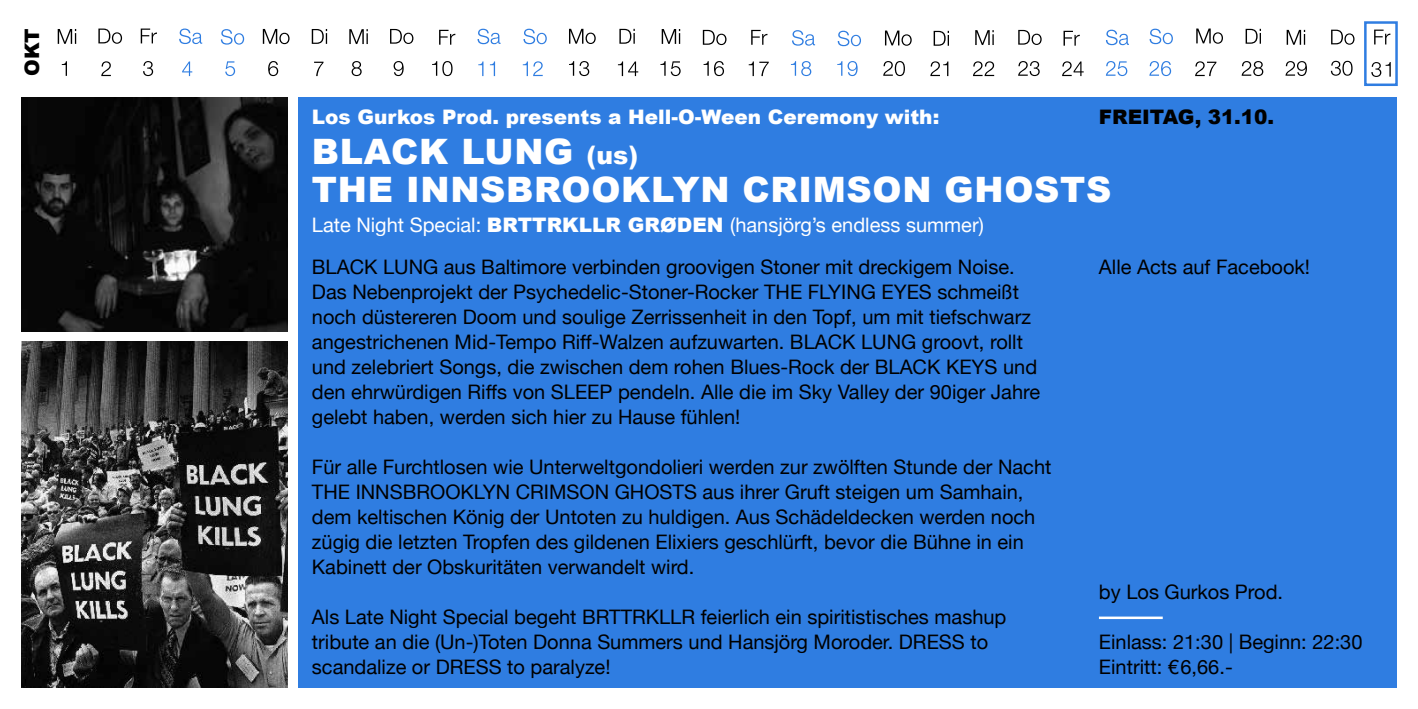
<style>
.page{position:relative;width:1418px;height:709px;background:#fff}
.page>*{position:absolute;margin:0;border:0;box-sizing:border-box;transform-origin:0 0}
.t1{font:900 35px/37.5px "Arial";letter-spacing:.02em;color:#fff}
.t2{font:20px/25px "Helvetica Neue";color:#000}
.t3{font:20px "Helvetica Neue";color:#fff}
.t4{font:900 20px "Arial";color:#fff}
.t5{font:900 20px "Arial";letter-spacing:-.005em;color:#000}
.s1{font-size:25px}
.s2{font-family:"Arial";font-weight:900}
</style>
<div class="page">
<svg style="left:179px;top:29px;width:23px;height:15px"></svg>
<svg style="left:182px;top:61px;width:10px;height:15px"></svg>
<svg style="left:439px;top:30px;width:16px;height:15px"></svg>
<svg style="left:432px;top:61px;width:20px;height:15px"></svg>
<svg style="left:62px;top:61px;width:5px;height:15px"></svg>
<svg style="left:58px;top:29px;width:18px;height:15px"></svg>
<svg style="left:143px;top:61px;width:10px;height:15px"></svg>
<svg style="left:141px;top:29px;width:16px;height:14px"></svg>
<svg style="left:101px;top:61px;width:10px;height:15px"></svg>
<svg style="left:98px;top:29px;width:24px;height:15px"></svg>
<svg style="left:225px;top:61px;width:10px;height:15px"></svg>
<svg style="left:221px;top:29px;width:23px;height:16px"></svg>
<svg style="left:268px;top:61px;width:10px;height:15px"></svg>
<svg style="left:263px;top:29px;width:26px;height:15px"></svg>
<svg style="left:314px;top:62px;width:9px;height:14px"></svg>
<svg style="left:312px;top:29px;width:15px;height:15px"></svg>
<svg style="left:393px;top:61px;width:10px;height:15px"></svg>
<svg style="left:390px;top:29px;width:23px;height:15px"></svg>
<svg style="left:351px;top:61px;width:10px;height:15px"></svg>
<svg style="left:349px;top:29px;width:19px;height:15px"></svg>
<svg style="left:523px;top:61px;width:19px;height:15px"></svg>
<svg style="left:523px;top:29px;width:24px;height:15px"></svg>
<svg style="left:478px;top:61px;width:5px;height:15px"></svg>
<svg style="left:490px;top:61px;width:5px;height:15px"></svg>
<svg style="left:477px;top:29px;width:23px;height:15px"></svg>
<svg style="left:569px;top:61px;width:20px;height:15px"></svg>
<svg style="left:569px;top:29px;width:26px;height:15px"></svg>
<svg style="left:618px;top:61px;width:20px;height:15px"></svg>
<svg style="left:619px;top:29px;width:15px;height:15px"></svg>
<svg style="left:660px;top:61px;width:20px;height:15px"></svg>
<svg style="left:661px;top:29px;width:19px;height:15px"></svg>
<svg style="left:748px;top:61px;width:20px;height:15px"></svg>
<svg style="left:751px;top:30px;width:16px;height:15px"></svg>
<svg style="left:703px;top:61px;width:5px;height:15px"></svg>
<svg style="left:714px;top:61px;width:10px;height:15px"></svg>
<svg style="left:703px;top:30px;width:23px;height:15px"></svg>
<svg style="left:791px;top:61px;width:20px;height:15px"></svg>
<svg style="left:792px;top:30px;width:23px;height:16px"></svg>
<svg style="left:837px;top:61px;width:20px;height:15px"></svg>
<svg style="left:837px;top:31px;width:24px;height:15px"></svg>
<svg style="left:883px;top:61px;width:22px;height:15px"></svg>
<svg style="left:885px;top:31px;width:26px;height:15px"></svg>
<svg style="left:930px;top:61px;width:18px;height:15px"></svg>
<svg style="left:933px;top:31px;width:16px;height:15px"></svg>
<svg style="left:1062px;top:61px;width:21px;height:15px"></svg>
<svg style="left:1063px;top:31px;width:16px;height:15px"></svg>
<svg style="left:1018px;top:61px;width:21px;height:15px"></svg>
<svg style="left:1018px;top:30px;width:23px;height:15px"></svg>
<svg style="left:973px;top:61px;width:21px;height:15px"></svg>
<svg style="left:975px;top:30px;width:18px;height:15px"></svg>
<svg style="left:1105px;top:61px;width:22px;height:15px"></svg>
<svg style="left:1106px;top:30px;width:22px;height:15px"></svg>
<svg style="left:1149px;top:61px;width:22px;height:15px"></svg>
<svg style="left:1149px;top:29px;width:23px;height:15px"></svg>
<svg style="left:1195px;top:61px;width:21px;height:15px"></svg>
<svg style="left:1196px;top:29px;width:26px;height:15px"></svg>
<svg style="left:1241px;top:61px;width:22px;height:15px"></svg>
<svg style="left:1245px;top:29px;width:15px;height:15px"></svg>
<svg style="left:1330px;top:61px;width:22px;height:15px"></svg>
<svg style="left:1331px;top:30px;width:23px;height:15px"></svg>
<svg style="left:1285px;top:61px;width:21px;height:15px"></svg>
<svg style="left:1286px;top:30px;width:19px;height:15px"></svg>
<svg style="left:1371px;top:62px;width:19px;height:15px"></svg>
<svg style="left:1374px;top:30px;width:16px;height:14px"></svg>
<div style="left:298px;top:97px;width:1098px;height:590px;background:#2f7de1"></div>
<hr style="left:1098px;top:616px;width:64px;height:3px;background:#fff">
<img style="left:21px;top:97px;width:266px;height:235px">
<img style="left:21px;top:342px;width:266px;height:345px">
<div style="left:1363px;top:21px;width:34px;height:65px;border:2px solid #2f7de1"></div>
<p class="t5" style="left:17px;top:76px;width:49px;rotate:-90deg">OKT</p>
<p class="t5" style="left:1098px;top:102px;width:176px">FREITAG, 31.10.</p>
<p class="t4" style="left:312px;top:103px;width:629px">Los Gurkos Prod. presents a Hell-O-Ween Ceremony with:</p>
<h1 class="t1" style="left:312px;top:132px;width:748px">BLACK LUNG <span class="s1">(us)<br></span>THE INNSBROOKLYN CRIMSON GHOSTS</h1>
<p class="t3" style="left:312px;top:213px;width:673px">Late Night Special: <span class="s2">BRTTRKLLR GRØDEN</span> (hansjörg’s endless summer)</p>
<p class="t2" style="left:312px;top:254px;width:729px">BLACK LUNG aus Baltimore verbinden groovigen Stoner mit dreckigem Noise.<br>Das Nebenprojekt der Psychedelic-Stoner-Rocker THE FLYING EYES schmeißt noch düstereren Doom und soulige Zerrissenheit in den Topf, um mit tiefschwarz angestrichenen Mid-Tempo Riff-Walzen aufzuwarten. BLACK LUNG groovt, rollt und zelebriert Songs, die zwischen dem rohen Blues-Rock der BLACK KEYS und den ehrwürdigen Riffs von SLEEP pendeln. Alle die im Sky Valley der 90iger Jahre gelebt haben, werden sich hier zu Hause fühlen!</p>
<p class="t2" style="left:312px;top:454px;width:741px">Für alle Furchtlosen wie Unterweltgondolieri werden zur zwölften Stunde der Nacht THE INNSBROOKLYN CRIMSON GHOSTS aus ihrer Gruft steigen um Samhain, dem keltischen König der Untoten zu huldigen. Aus Schädeldecken werden noch zügig die letzten Tropfen des gildenen Elixiers geschlürft, bevor die Bühne in ein Kabinett der Obskuritäten verwandelt wird.</p>
<p class="t2" style="left:312px;top:604px;width:696px">Als Late Night Special begeht BRTTRKLLR feierlich ein spiritistisches mashup tribute an die (Un-)Toten Donna Summers und Hansjörg Moroder. DRESS to scandalize or DRESS to paralyze!</p>
<p class="t2" style="left:1098px;top:254px;width:213px">Alle Acts auf Facebook!</p>
<p class="t2" style="left:1098px;top:579px;width:186px">by Los Gurkos Prod.</p>
<p class="t2" style="left:1098px;top:629px;width:265px">Einlass: 21:30 | Beginn: 22:30<br>Eintritt: €6,66.-</p>
</div>
